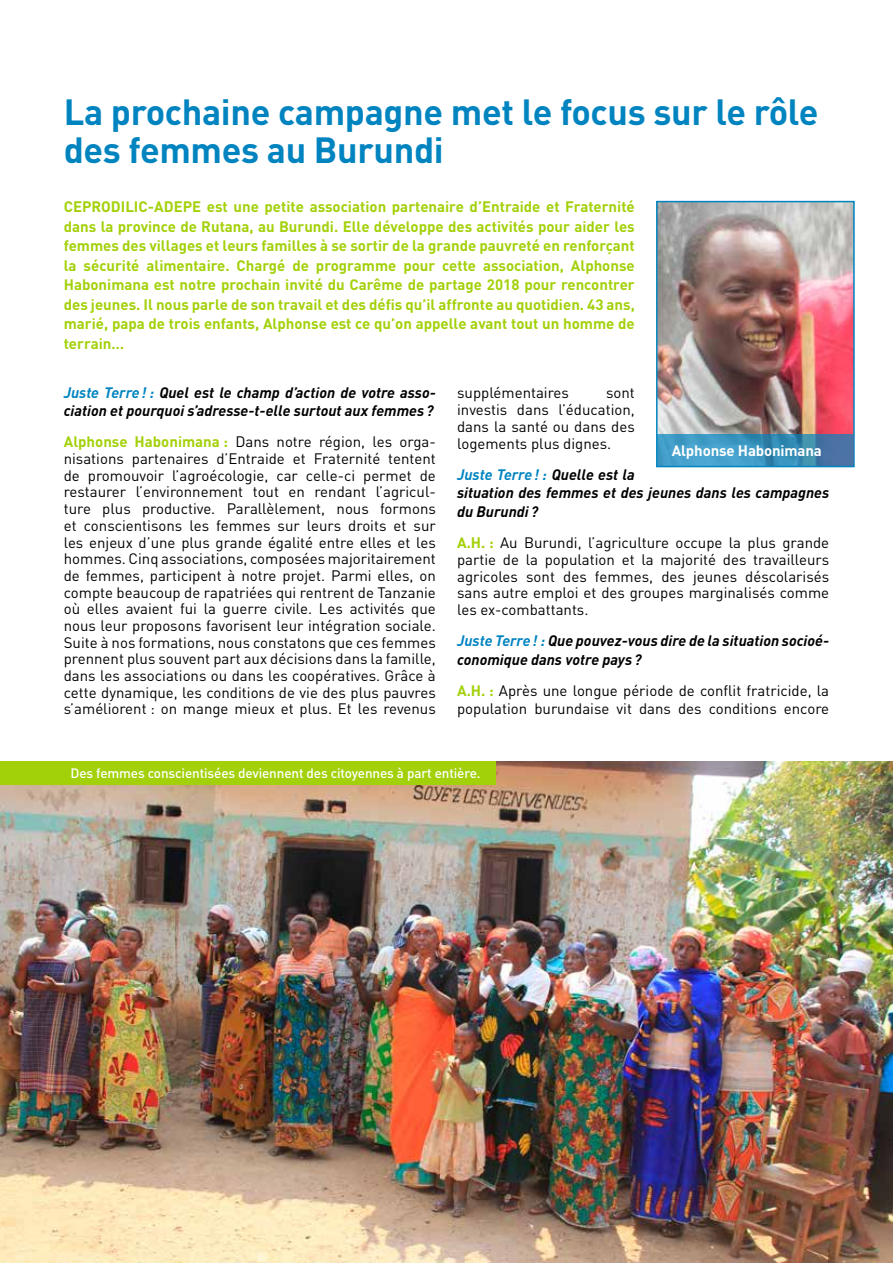
<style>
.page{position:relative;width:893px;height:1263px;background:#fff}
.page>*{position:absolute;margin:0;border:0;box-sizing:border-box;transform-origin:0 0}
.t1{font:700 36px/37.5px "DIN Pro";letter-spacing:-.01em;color:#0084c0}
.t2{font:15px/16.6px "DIN Pro";color:#000;text-align:justify}
.t3{font:700 15px/19.5px "DIN Pro";color:#a3d109;text-align:justify}
.t4{font:italic 700 15px/18.3px "DIN Pro";color:#000}
.t5{font:700 15px "DIN Pro";letter-spacing:-.01em;color:#fff}
.t6{font:500 13.5px "DIN Pro";letter-spacing:-.01em;color:#fff}
.s1{color:#0084c0}
.s2{font-weight:700;color:#a3d109}
</style>
<div class="page">
<img style="left:0;top:761px;width:893px;height:502px">
<img style="left:656px;top:200px;width:199px;height:268px">
<svg style="left:658px;top:434px;width:195px;height:32px"></svg>
<div style="left:0;top:761px;width:496px;height:23px;background:#a3d109"></div>
<h1 class="t1" style="left:64px;top:89px;width:756px">La prochaine campagne met le focus sur le rôle des femmes au Burundi</h1>
<p class="t3" style="left:64px;top:195px;width:573px">CEPRODILIC-ADEPE est une petite association partenaire d’Entraide et Fraternité dans la province de Rutana, au Burundi. Elle développe des activités pour aider les femmes des villages et leurs familles à se sortir de la grande pauvreté en renforçant la sécurité alimentaire. Chargé de programme pour cette association, Alphonse Habonimana est notre prochain invité du Carême de partage 2018 pour rencontrer des jeunes. Il nous parle de son travail et des défis qu’il affronte au quotidien. 43 ans, marié, papa de trois enfants, Alphonse est ce qu’on appelle avant tout un homme de terrain…</p>
<p class="t4" style="left:64px;top:382px;width:374px"><span class="s1">Juste Terre! :</span> Quel est le champ d’action de votre asso&shy;ciation et pourquoi s’adresse-t-elle surtout aux femmes ?</p>
<p class="t2" style="left:64px;top:432px;width:374px"><span class="s2">Alphonse Habonimana :</span> Dans notre région, les orga&shy;nisations partenaires d’Entraide et Fraternité tentent de promouvoir l’agroécologie, car celle-ci permet de restaurer l’environnement tout en rendant l’agricul&shy;ture plus productive. Parallèlement, nous formons et conscientisons les femmes sur leurs droits et sur les enjeux d’une plus grande égalité entre elles et les hommes. Cinq associations, composées majoritairement de femmes, participent à notre projet. Parmi elles, on compte beaucoup de rapatriées qui rentrent de Tanzanie où elles avaient fui la guerre civile. Les activités que nous leur proposons favorisent leur intégration sociale.<br>Suite à nos formations, nous constatons que ces femmes prennent plus souvent part aux décisions dans la famille, dans les associations ou dans les coopératives. Grâce à cette dynamique, les conditions de vie des plus pauvres s’améliorent : on mange mieux et plus. Et les revenus</p>
<p class="t2" style="left:457px;top:383px;width:113px">supplémentaires</p>
<p class="t2" style="left:457px;top:383px;width:179px;text-indent:149px">sont investis dans l’éducation, dans la santé ou dans des logements plus dignes.</p>
<p class="t4" style="left:457px;top:464px;width:374px"><span class="s1">Juste Terre! :</span> Quelle est la<br>situation des femmes et des jeunes dans les campagnes du Burundi ?</p>
<p class="t2" style="left:457px;top:532px;width:374px"><span class="s2">A.H. :</span> Au Burundi, l’agriculture occupe la plus grande partie de la population et la majorité des travailleurs agricoles sont des femmes, des jeunes déscolarisés sans autre emploi et des groupes marginalisés comme les ex-combattants.</p>
<p class="t4" style="left:457px;top:630px;width:374px"><span class="s1">Juste Terre! :</span> Que pouvez-vous dire de la situation socioé&shy;conomique dans votre pays ?</p>
<p class="t2" style="left:457px;top:680px;width:374px;line-height:18.5px"><span class="s2">A.H. :</span> Après une longue période de conflit fratricide, la population burundaise vit dans des conditions encore</p>
<p class="t5" style="left:672px;top:438px;width:151px">Alphonse Habonimana</p>
<p class="t6" style="left:71px;top:762px;width:412px">Des femmes conscientisées deviennent des citoyennes à part entière.</p>
</div>
